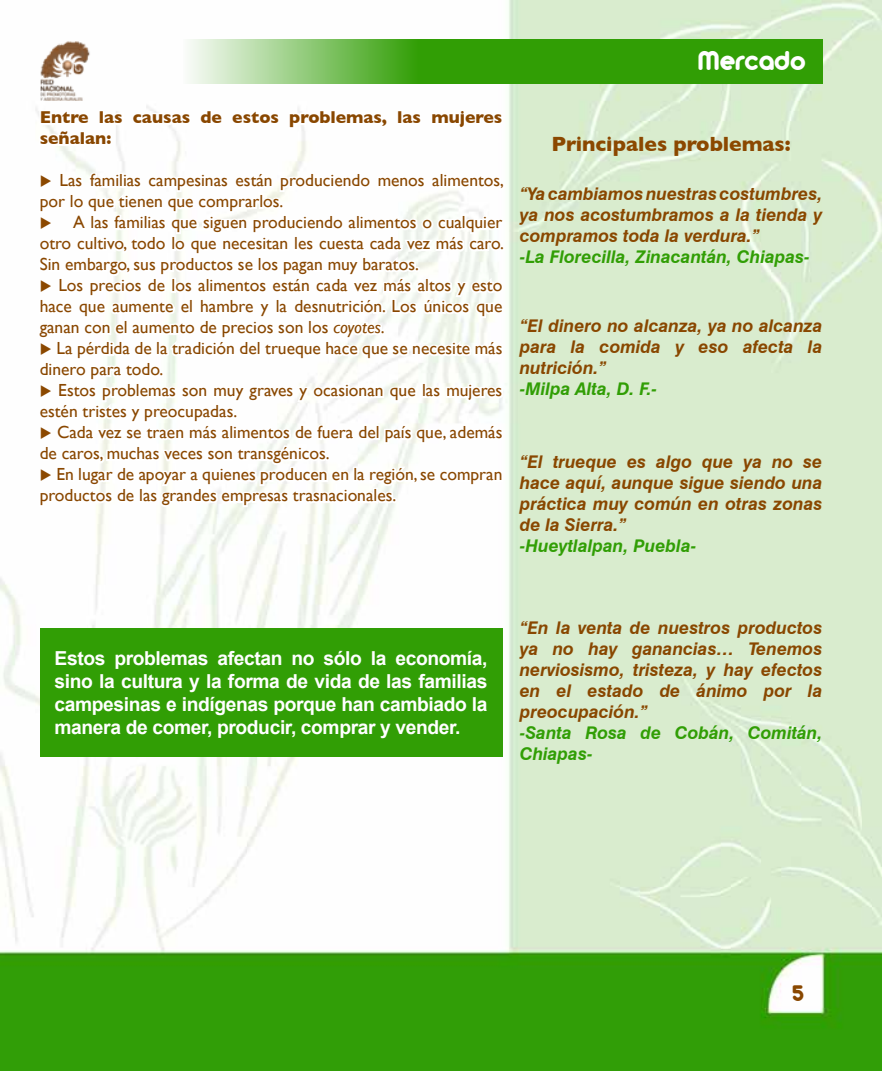
<style>
.page{position:relative;width:882px;height:1071px;background:#fff}
.page>*{position:absolute;margin:0;border:0;box-sizing:border-box;transform-origin:0 0}
.t1{font:29.75px "Arista";color:#fff}
.t2{font:24.5px "Arista";color:#894700}
.t3{font:700 21px "Gill Sans";color:#8b4800}
.t4{font:700 19.25px/23.1px "Arial";letter-spacing:-.02em;color:#fff;text-align:justify}
.t5{font:17.5px/21px "Gill Sans";color:#894700}
.t6{font:italic 700 17.5px/21px "Swiss 721 BT";color:#894700;text-align:justify}
.t7{font:italic 700 17.5px/21px "Swiss 721 BT";color:#319e05}
.t8{font:700 17.5px/21px "Gill Sans";color:#894700}
.s1{color:#8b4800}
.s2{font-style:italic}
</style>
<div class="page">
<img style="left:0;top:0;width:882px;height:1071px">
<svg style="left:183px;top:39px;width:639px;height:45px;background:#56af32"></svg>
<svg style="left:399px;top:107px;width:107px;height:29px"></svg>
<svg style="left:36px;top:108px;width:355px;height:41px"></svg>
<svg style="left:36px;top:169px;width:472px;height:341px"></svg>
<div style="left:40px;top:628px;width:462px;height:128px;background:#319e05"></div>
<img style="left:41px;top:41px;width:50px;height:60px">
<h1 class="t1" style="left:698px;top:45px;width:109px">Mercado</h1>
<p class="t8" style="left:40px;top:107px;width:464px">Entre las causas de estos problemas, las mujeres señalan:</p>
<p class="t5" style="left:40px;top:170px;width:466px"><span class="s1">◆</span> Las familias campesinas están produciendo menos alimentos, por lo que tienen que comprarlos.</p>
<p class="t5" style="left:40px;top:212px;width:466px;text-align:justify"><span class="s1">◆</span> A las familias que siguen produciendo alimentos o cualquier otro cultivo, todo lo que necesitan les cuesta cada vez más caro.<br>Sin embargo, sus productos se los pagan muy baratos.</p>
<p class="t5" style="left:40px;top:275px;width:464px;text-align:justify"><span class="s1">◆</span> Los precios de los alimentos están cada vez más altos y esto hace que aumente el hambre y la desnutrición. Los únicos que ganan con el aumento de precios son los <span class="s2">coyotes</span>.</p>
<p class="t5" style="left:40px;top:338px;width:464px"><span class="s1">◆</span> La pérdida de la tradición del trueque hace que se necesite más dinero para todo.</p>
<p class="t5" style="left:40px;top:380px;width:464px"><span class="s1">◆</span> Estos problemas son muy graves y ocasionan que las mujeres estén tristes y preocupadas.</p>
<p class="t5" style="left:40px;top:422px;width:464px"><span class="s1">◆</span> Cada vez se traen más alimentos de fuera del país que, además de caros, muchas veces son transgénicos.</p>
<p class="t5" style="left:40px;top:464px;width:464px"><span class="s1">◆</span> En lugar de apoyar a quienes producen en la región, se compran productos de las grandes empresas trasnacionales.</p>
<p class="t3" style="left:552px;top:132px;width:240px">Principales problemas:</p>
<p class="t6" style="left:520px;top:183px;width:304px">“Ya cambiamos nuestras costumbres, ya nos acostumbramos a la tienda y compramos toda la verdura.”</p>
<p class="t7" style="left:520px;top:246px;width:292px">-La Florecilla, Zinacantán, Chiapas-</p>
<p class="t6" style="left:520px;top:315px;width:304px">“El dinero no alcanza, ya no alcanza para la comida y eso afecta la nutrición.”</p>
<p class="t7" style="left:520px;top:378px;width:139px">-Milpa Alta, D. F.-</p>
<p class="t6" style="left:520px;top:451px;width:304px">“El trueque es algo que ya no se hace aquí, aunque sigue siendo una práctica muy común en otras zonas de la Sierra.”</p>
<p class="t7" style="left:520px;top:535px;width:178px">-Hueytlalpan, Puebla-</p>
<p class="t4" style="left:55px;top:647px;width:434px">Estos problemas afectan no sólo la economía, sino la cultura y la forma de vida de las familias campesinas e indígenas porque han cambiado la manera de comer, producir, comprar y vender.</p>
<p class="t6" style="left:520px;top:618px;width:304px">“En la venta de nuestros productos ya no hay ganancias… Tenemos nerviosismo, tristeza, y hay efectos en el estado de ánimo por la preocupación.”</p>
<p class="t7" style="left:520px;top:723px;width:304px">-Santa Rosa de Cobán, Comitán,<br>Chiapas-</p>
<h2 class="t2" style="left:792px;top:981px;width:13px">5</h2>
</div>
